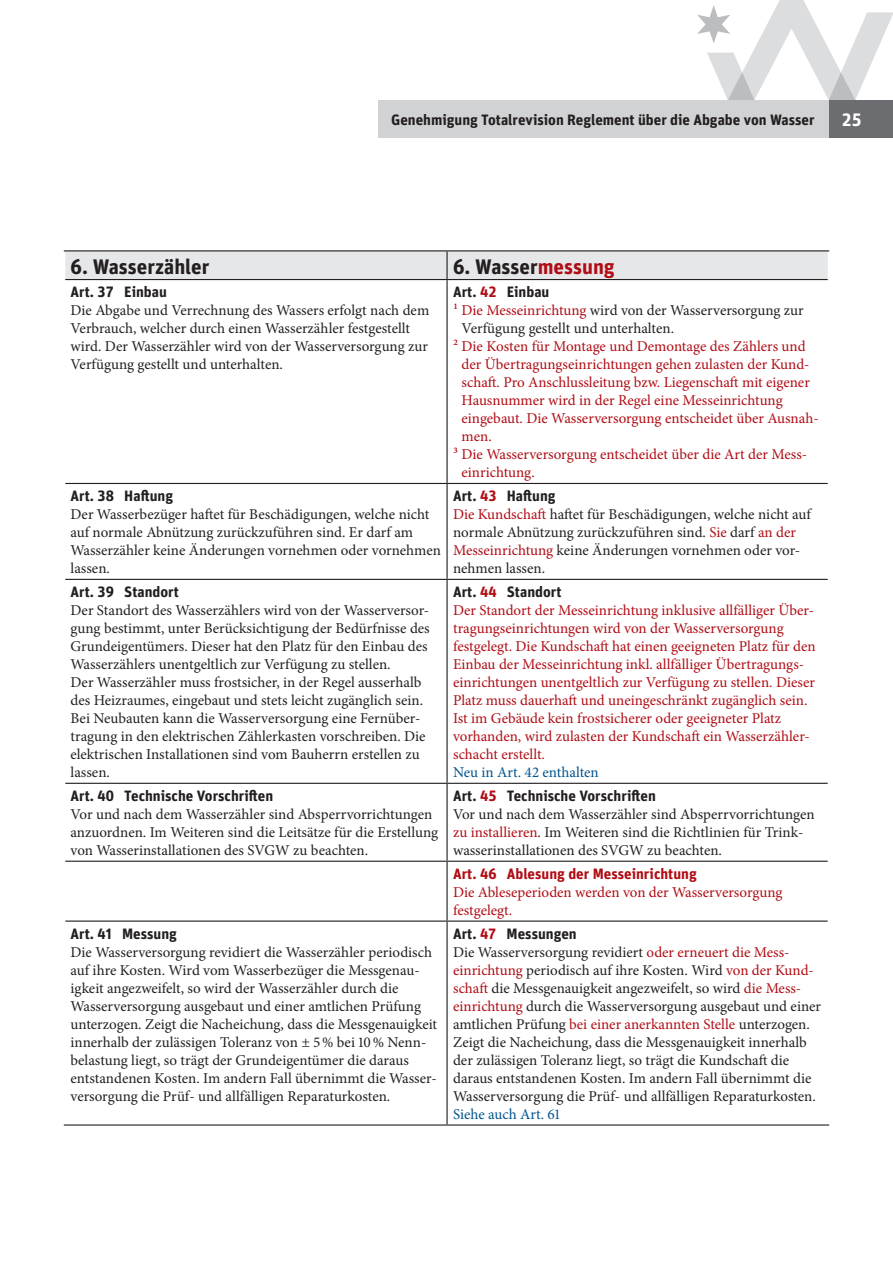
<style>
.page{position:relative;width:893px;height:1263px;background:#fff}
.page>*{position:absolute;margin:0;border:0;box-sizing:border-box;transform-origin:0 0}
.t1{font:700 21px "Unit Pro";color:#231f20}
.t2{font:700 18px "Unit Pro";color:#fff}
.t3{font:15px/18px "Minion Pro";color:#231f20}
.t4{font:15px/18px "Minion Pro";color:#b00d15}
.t5{font:700 15px "Unit Pro";color:#231f20}
.t6{font:15px "Minion Pro";letter-spacing:-.005em;color:#00548e}
.t7{font:700 15px "Unit Pro";color:#b00d15}
.s1{color:#b00d15}
</style>
<div class="page">
<svg style="left:697px;top:0;width:196px;height:100px"></svg>
<div style="left:829px;top:100px;width:64px;height:37px;background:#6c6d70"></div>
<div style="left:64px;top:251px;width:765px;height:28px;background:#e6e7e9"></div>
<hr style="left:64px;top:250px;width:383px;height:1px;background:#231f20">
<hr style="left:447px;top:250px;width:382px;height:1px;background:#231f20">
<hr style="left:446px;top:251px;width:2px;height:28px;background:#231f20">
<hr style="left:65px;top:279px;width:382px;height:1px;background:#231f20">
<hr style="left:447px;top:279px;width:381px;height:1px;background:#231f20">
<hr style="left:446px;top:280px;width:2px;height:203px;background:#231f20">
<hr style="left:65px;top:483px;width:382px;height:1px;background:#231f20">
<hr style="left:447px;top:483px;width:381px;height:1px;background:#231f20">
<hr style="left:446px;top:484px;width:2px;height:95px;background:#231f20">
<hr style="left:65px;top:579px;width:382px;height:1px;background:#231f20">
<hr style="left:447px;top:579px;width:381px;height:1px;background:#231f20">
<hr style="left:446px;top:580px;width:2px;height:203px;background:#231f20">
<hr style="left:65px;top:783px;width:382px;height:1px;background:#231f20">
<hr style="left:447px;top:783px;width:381px;height:1px;background:#231f20">
<hr style="left:446px;top:784px;width:2px;height:77px;background:#231f20">
<hr style="left:65px;top:861px;width:382px;height:1px;background:#231f20">
<hr style="left:447px;top:861px;width:381px;height:1px;background:#231f20">
<hr style="left:446px;top:862px;width:2px;height:58px;background:#231f20">
<hr style="left:65px;top:920px;width:382px;height:2px;background:#231f20">
<hr style="left:447px;top:920px;width:381px;height:2px;background:#231f20">
<hr style="left:446px;top:922px;width:2px;height:202px;background:#231f20">
<hr style="left:64px;top:1124px;width:383px;height:1px;background:#231f20">
<hr style="left:447px;top:1124px;width:382px;height:1px;background:#231f20">
<div style="left:378px;top:100px;width:451px;height:37px;background:#d1d2d4"></div>
<p class="t5" style="left:391px;top:108px;width:425px">Genehmigung Totalrevision Reglement über die Abgabe von Wasser</p>
<p class="t2" style="left:842px;top:106px;width:21px">25</p>
<h1 class="t1" style="left:71px;top:251px;width:140px">6. Wasserzähler</h1>
<h1 class="t1" style="left:453px;top:251px;width:163px">6. Wasser<span class="s1">messung</span></h1>
<p class="t5" style="left:71px;top:281px;width:98px">Art. 37 Einbau</p>
<p class="t3" style="left:71px;top:302px;width:360px">Die Abgabe und Verrechnung des Wassers erfolgt nach dem Verbrauch, welcher durch einen Wasserzähler festgestellt wird. Der Wasserzähler wird von der Wasserversorgung zur Verfügung gestellt und unterhalten.</p>
<p class="t5" style="left:453px;top:281px;width:98px">Art. <span class="s1">42</span> Einbau</p>
<p class="t3" style="left:462px;top:302px;width:344px;text-indent:-9px"><span class="s1">1 Die Messeinrichtung</span> wird von der Wasserversorgung zur<br>Verfügung gestellt und unterhalten.</p>
<p class="t4" style="left:453px;top:338px;width:354px">2 Die Kosten für Montage und Demontage des Zählers und</p>
<p class="t4" style="left:462px;top:356px;width:350px">der Übertragungseinrichtungen gehen zulasten der Kund-</p>
<p class="t4" style="left:462px;top:374px;width:350px">schaft. Pro Anschlussleitung bzw. Liegenschaft mit eigener</p>
<p class="t4" style="left:462px;top:392px;width:323px">Hausnummer wird in der Regel eine Messeinrichtung</p>
<p class="t4" style="left:462px;top:410px;width:359px">eingebaut. Die Wasserversorgung entscheidet über Ausnah-</p>
<p class="t4" style="left:462px;top:428px;width:32px">men.</p>
<p class="t4" style="left:453px;top:446px;width:356px">3 Die Wasserversorgung entscheidet über die Art der Mess-</p>
<p class="t4" style="left:462px;top:464px;width:75px">einrichtung.</p>
<p class="t5" style="left:71px;top:485px;width:104px">Art. 38 Haftung</p>
<p class="t3" style="left:71px;top:506px;width:372px">Der Wasserbezüger haftet für Beschädigungen, welche nicht auf normale Abnützung zurückzuführen sind. Er darf am Wasserzähler keine Änderungen vornehmen oder vornehmen lassen.</p>
<p class="t5" style="left:71px;top:581px;width:110px">Art. 39 Standort</p>
<p class="t3" style="left:71px;top:601px;width:361px">Der Standort des Wasserzählers wird von der Wasserversor&shy;gung bestimmt, unter Berücksichtigung der Bedürfnisse des Grundeigentümers. Dieser hat den Platz für den Einbau des Wasserzählers unentgeltlich zur Verfügung zu stellen.<br>Der Wasserzähler muss frostsicher, in der Regel ausserhalb des Heizraumes, eingebaut und stets leicht zugänglich sein.<br>Bei Neubauten kann die Wasserversorgung eine Fernüber&shy;tragung in den elektrischen Zählerkasten vorschreiben. Die elektrischen Installationen sind vom Bauherrn erstellen zu lassen.</p>
<p class="t5" style="left:71px;top:785px;width:204px">Art. 40 Technische Vorschriften</p>
<p class="t3" style="left:71px;top:805px;width:369px">Vor und nach dem Wasserzähler sind Absperrvorrichtungen anzuordnen. Im Weiteren sind die Leitsätze für die Erstellung von Wasserinstallationen des SVGW zu beachten.</p>
<p class="t5" style="left:71px;top:923px;width:108px">Art. 41 Messung</p>
<p class="t3" style="left:71px;top:943px;width:368px">Die Wasserversorgung revidiert die Wasserzähler periodisch auf ihre Kosten. Wird vom Wasserbezüger die Messgenau&shy;igkeit angezweifelt, so wird der Wasserzähler durch die Wasserversorgung ausgebaut und einer amtlichen Prüfung unterzogen. Zeigt die Nacheichung, dass die Messgenauigkeit innerhalb der zulässigen Toleranz von ± 5% bei 10% Nenn&shy;belastung liegt, so trägt der Grundeigentümer die daraus entstandenen Kosten. Im andern Fall übernimmt die Wasser&shy;versorgung die Prüf- und allfälligen Reparaturkosten.</p>
<p class="t5" style="left:453px;top:485px;width:104px">Art. <span class="s1">43</span> Haftung</p>
<p class="t3" style="left:453px;top:506px;width:359px"><span class="s1">Die Kundschaft</span> haftet für Beschädigungen, welche nicht auf normale Abnützung zurückzuführen sind. <span class="s1">Sie</span> darf <span class="s1">an der Messeinrichtung</span> keine Änderungen vornehmen oder vor&shy;nehmen lassen.</p>
<p class="t5" style="left:453px;top:581px;width:110px">Art. <span class="s1">44</span> Standort</p>
<p class="t4" style="left:453px;top:601px;width:364px">Der Standort der Messeinrichtung inklusive allfälliger Über&shy;tragungseinrichtungen wird von der Wasserversorgung festgelegt. Die Kundschaft hat einen geeigneten Platz für den Einbau der Messeinrichtung inkl. allfälliger Übertragungs&shy;einrichtungen unentgeltlich zur Verfügung zu stellen. Dieser Platz muss dauerhaft und uneingeschränkt zugänglich sein.<br>Ist im Gebäude kein frostsicherer oder geeigneter Platz vorhanden, wird zulasten der Kundschaft ein Wasserzähler&shy;schacht erstellt.</p>
<p class="t6" style="left:453px;top:762px;width:147px">Neu in Art. 42 enthalten</p>
<p class="t5" style="left:453px;top:785px;width:204px">Art. <span class="s1">45</span> Technische Vorschriften</p>
<p class="t3" style="left:453px;top:805px;width:363px">Vor und nach dem Wasserzähler sind Absperrvorrichtungen <span class="s1">zu installieren</span>. Im Weiteren sind die Richtlinien für Trink&shy;wasserinstallationen des SVGW zu beachten.</p>
<p class="t7" style="left:453px;top:863px;width:245px">Art. 46 Ablesung der Messeinrichtung</p>
<p class="t4" style="left:453px;top:883px;width:331px">Die Ableseperioden werden von der Wasserversorgung festgelegt.</p>
<p class="t5" style="left:453px;top:923px;width:125px">Art. <span class="s1">47</span> Messungen</p>
<p class="t3" style="left:453px;top:943px;width:370px">Die Wasserversorgung revidiert <span class="s1">oder erneuert die Mess&shy;einrichtung</span> periodisch auf ihre Kosten. Wird <span class="s1">von der Kund&shy;schaft</span> die Messgenauigkeit angezweifelt, so wird <span class="s1">die Mess&shy;einrichtung</span> durch die Wasserversorgung ausgebaut und einer amtlichen Prüfung <span class="s1">bei einer anerkannten Stelle</span> unterzogen.<br>Zeigt die Nacheichung, dass die Messgenauigkeit innerhalb der zulässigen Toleranz liegt, so trägt die Kundschaft die daraus entstandenen Kosten. Im andern Fall übernimmt die Wasserversorgung die Prüf- und allfälligen Reparaturkosten.</p>
<p class="t6" style="left:453px;top:1104px;width:108px">Siehe auch Art. 61</p>
</div>
